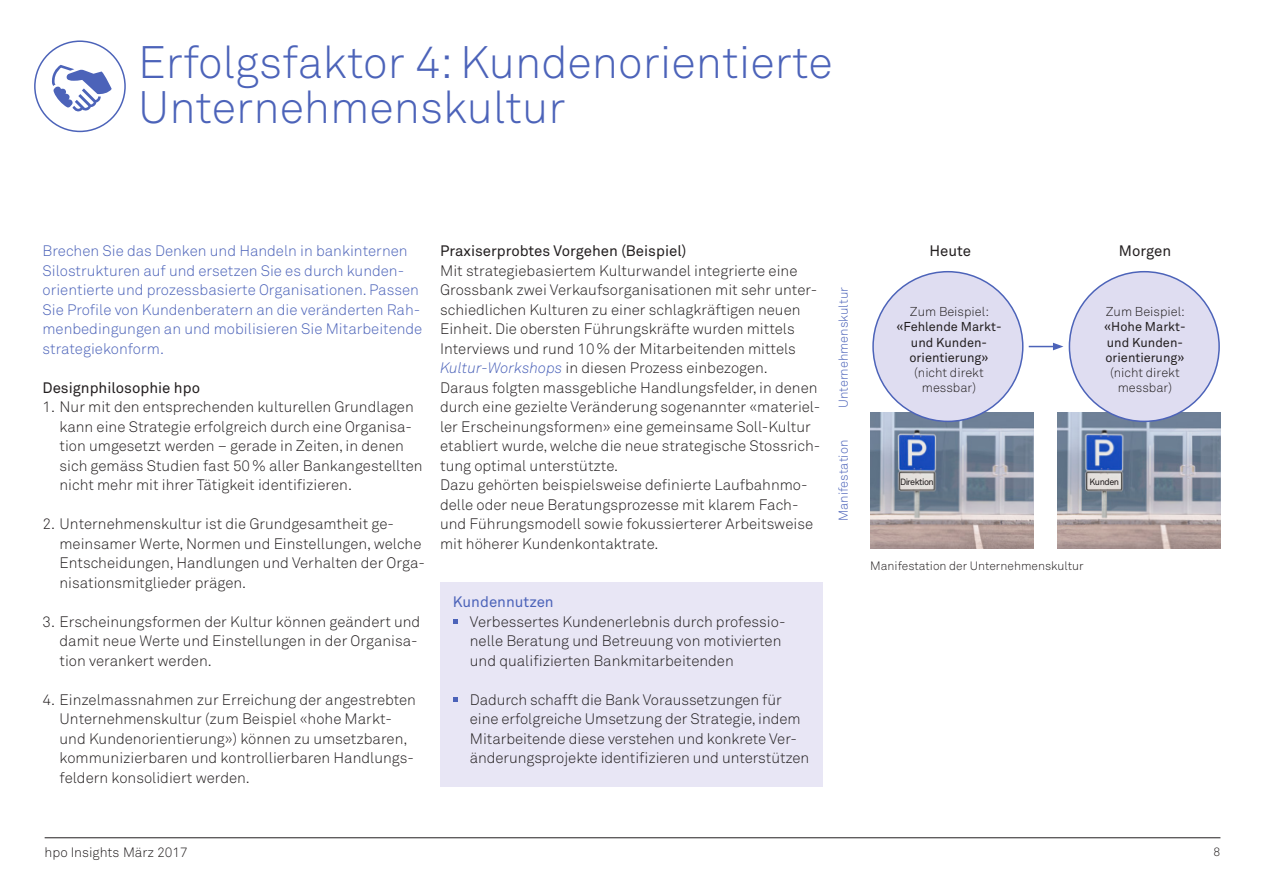
<style>
.page{position:relative;width:1263px;height:893px;background:#fff}
.page>*{position:absolute;margin:0;border:0;box-sizing:border-box;transform-origin:0 0}
.Seitentitel_30pt{font:300 45px "Akkurat Std";color:#4c63b9}
.Lauftext{font:300 15px/19.5px "Akkurat Std";color:#231f20}
.Lauftext-2{font:300 15px/19.5px "Akkurat Std";color:#4c63b9}
.Lauftext-3{font:15px "Akkurat Std";color:#231f20}
.Lauftext-4{font:15px "Akkurat Std";color:#4c63b9}
.t1{font:300 13.5px "Akkurat Std";color:#231f20}
.t2{font:12.75px "Akkurat Std";color:#231f20}
.t3{font:300 12.75px "Akkurat Std";color:#231f20}
.Lauftext-5{font:300 12.75px "Akkurat Std";color:#4c63b9}
.Grafiken_Legenden{font:300 12px "Akkurat Std";color:#231f20}
.t4{font:9px "Akkurat Std";letter-spacing:-.05em;color:#231f20}
.s1{font-style:italic;color:#4c63b9}
</style>
<div class="page">
<hr style="left:45px;top:837px;width:1175px;height:1px;background:#231f20">
<img style="left:870px;top:412px;width:163px;height:137px">
<img style="left:1058px;top:412px;width:163px;height:137px">
<div style="left:440px;top:582px;width:383px;height:205px;background:#e8e6f5"></div>
<svg style="left:453px;top:619px;width:4px;height:5px"></svg>
<svg style="left:453px;top:697px;width:4px;height:5px"></svg>
<div style="left:873px;top:272px;width:150px;height:149px;background:#dfddf1;border-radius:50%"></div>
<div style="left:1069px;top:272px;width:150px;height:149px;background:#dfddf1;border-radius:50%"></div>
<svg style="left:1029px;top:343px;width:34px;height:7px"></svg>
<div style="left:34px;top:40px;width:92px;height:92px;border:2px solid #4c63b9;border-radius:50%"></div>
<svg style="left:51px;top:65px;width:61px;height:47px"></svg>
<p class="Seitentitel_30pt" style="left:138px;top:35px;width:696px">Erfolgsfaktor 4: Kundenorientierte</p>
<p class="Seitentitel_30pt" style="left:138px;top:80px;width:429px">Unternehmenskultur</p>
<p class="Lauftext-2" style="left:43px;top:241px;width:381px">Brechen Sie das Denken und Handeln in bankinternen Silostrukturen auf und ersetzen Sie es durch kunden&shy;orientierte und prozessbasierte Organisationen. Passen Sie Profile von Kundenberatern an die veränderten Rah&shy;menbedingungen an und mobilisieren Sie Mitarbeitende strategiekonform.</p>
<p class="Lauftext-3" style="left:43px;top:379px;width:159px">Designphilosophie hpo</p>
<p class="Lauftext" style="left:60px;top:397px;width:365px;text-indent:-17px">1. Nur mit den entsprechenden kulturellen Grundlagen kann eine Strategie erfolgreich durch eine Organisa&shy;tion umgesetzt werden – gerade in Zeiten, in denen sich gemäss Studien fast 50% aller Bankangestellten nicht mehr mit ihrer Tätigkeit identifizieren.</p>
<p class="Lauftext" style="left:60px;top:514px;width:367px;text-indent:-17px">2. Unternehmenskultur ist die Grundgesamtheit ge&shy;meinsamer Werte, Normen und Einstellungen, welche Entscheidungen, Handlungen und Verhalten der Orga&shy;nisationsmitglieder prägen.</p>
<p class="Lauftext" style="left:60px;top:612px;width:362px;text-indent:-17px">3. Erscheinungsformen der Kultur können geändert und damit neue Werte und Einstellungen in der Organisa&shy;tion verankert werden.</p>
<p class="Lauftext" style="left:60px;top:690px;width:358px;text-indent:-17px">4. Einzelmassnahmen zur Erreichung der angestrebten Unternehmenskultur (zum Beispiel «hohe Markt&shy;und Kundenorientierung») können zu umsetzbaren, kommunizierbaren und kontrollierbaren Handlungs&shy;feldern konsolidiert werden.</p>
<p class="Lauftext-3" style="left:440px;top:242px;width:248px">Praxiserprobtes Vorgehen (Beispiel)</p>
<p class="Lauftext" style="left:440px;top:261px;width:379px">Mit strategiebasiertem Kulturwandel integrierte eine Grossbank zwei Verkaufsorganisationen mit sehr unter&shy;schiedlichen Kulturen zu einer schlagkräftigen neuen Einheit. Die obersten Führungskräfte wurden mittels Interviews und rund 10% der Mitarbeitenden mittels <span class="s1">Kultur-Workshops</span> in diesen Prozess einbezogen.</p>
<p class="Lauftext" style="left:440px;top:378px;width:382px">Daraus folgten massgebliche Handlungsfelder, in denen durch eine gezielte Veränderung sogenannter «materiel&shy;ler Erscheinungsformen» eine gemeinsame Soll-Kultur etabliert wurde, welche die neue strategische Stossrich&shy;tung optimal unterstützte.</p>
<p class="Lauftext" style="left:440px;top:475px;width:374px">Dazu gehörten beispielsweise definierte Laufbahnmo&shy;delle oder neue Beratungsprozesse mit klarem Fach&shy;und Führungsmodell sowie fokussierterer Arbeitsweise mit höherer Kundenkontaktrate.</p>
<p class="Lauftext-4" style="left:453px;top:593px;width:102px">Kundennutzen</p>
<p class="Lauftext" style="left:470px;top:612px;width:315px">Verbessertes Kundenerlebnis durch professio&shy;nelle Beratung und Betreuung von motivierten und qualifizierten Bankmitarbeitenden</p>
<p class="Lauftext" style="left:470px;top:690px;width:341px">Dadurch schafft die Bank Voraussetzungen für eine erfolgreiche Umsetzung der Strategie, indem Mitarbeitende diese verstehen und konkrete Ver&shy;änderungsprojekte identifizieren und unterstützen</p>
<p class="Lauftext-5" style="left:836px;top:408px;width:123px;rotate:-90deg">Unternehmenskultur</p>
<p class="Lauftext-5" style="left:836px;top:521px;width:83px;rotate:-90deg">Manifestation</p>
<p class="Lauftext-3" style="left:929px;top:242px;width:43px">Heute</p>
<p class="Lauftext-3" style="left:1119px;top:242px;width:54px">Morgen</p>
<p class="t3" style="left:910px;top:304px;width:81px">Zum Beispiel:</p>
<p class="t2" style="left:896px;top:319px;width:107px">«Fehlende Markt-</p>
<p class="t2" style="left:911px;top:335px;width:78px">und Kunden-</p>
<p class="t2" style="left:909px;top:350px;width:80px">orientierung»</p>
<p class="t3" style="left:914px;top:365px;width:71px">(nicht direkt</p>
<p class="t3" style="left:922px;top:380px;width:56px">messbar)</p>
<p class="t3" style="left:1106px;top:304px;width:81px">Zum Beispiel:</p>
<p class="t2" style="left:1104px;top:319px;width:83px">«Hohe Markt-</p>
<p class="t2" style="left:1107px;top:335px;width:78px">und Kunden-</p>
<p class="t2" style="left:1105px;top:350px;width:80px">orientierung»</p>
<p class="t3" style="left:1110px;top:365px;width:71px">(nicht direkt</p>
<p class="t3" style="left:1118px;top:380px;width:56px">messbar)</p>
<p class="t4" style="left:900px;top:476px;width:35px">Direktion</p>
<p class="t4" style="left:1089px;top:476px;width:31px">Kunden</p>
<p class="Grafiken_Legenden" style="left:870px;top:559px;width:215px">Manifestation der Unternehmenskultur</p>
<p class="t1" style="left:45px;top:844px;width:145px">hpo Insights März 2017</p>
<p class="Grafiken_Legenden" style="left:1213px;top:845px;width:8px">8</p>
</div>
